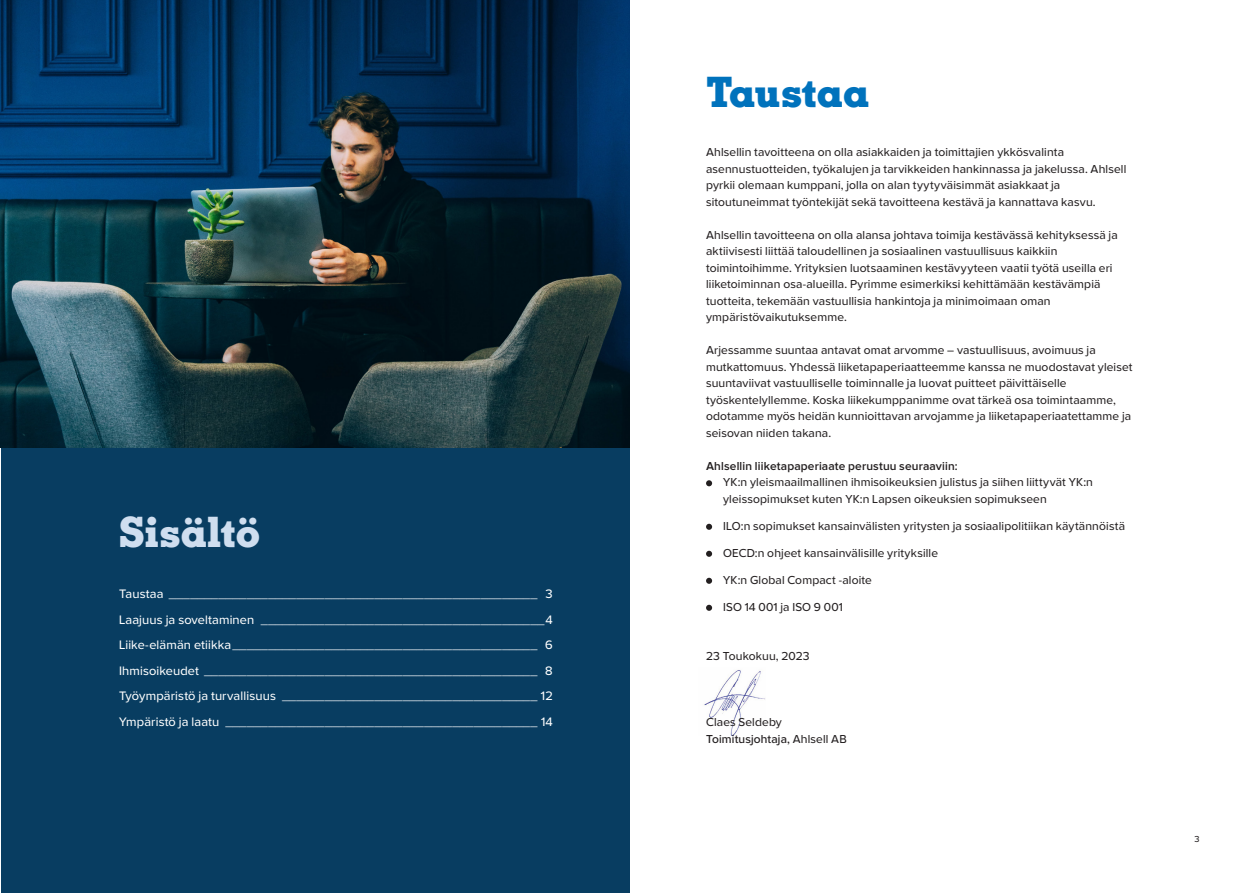
<style>
.page{position:relative;width:1259px;height:893px;background:#fff}
.page>*{position:absolute;margin:0;border:0;box-sizing:border-box;transform-origin:0 0}
.t1{font:800 42px "Ahlsell Slab";color:#cfdeef}
.t2{font:800 42px "Ahlsell Slab";letter-spacing:-.01em;color:#0072bc}
.t3{font:12.75px "Ahlsell Sans";letter-spacing:.01em;color:#fff}
.t4{font:12px/16.5px "Ahlsell Sans";letter-spacing:.015em;color:#231f20}
.t5{font:600 12px "Ahlsell Sans";letter-spacing:.015em;color:#231f20}
.t6{font:500 12px "Ahlsell Sans";letter-spacing:.015em;color:#231f20}
.t7{font:9px "Ahlsell Sans";color:#231f20}
.s1{font-weight:400}
</style>
<div class="page">
<div style="left:1px;top:438px;width:628px;height:455px;background:#083d61"></div>
<img style="left:704px;top:670px;width:61px;height:66px">
<svg style="left:706px;top:480px;width:6px;height:6px"></svg>
<svg style="left:706px;top:524px;width:6px;height:6px"></svg>
<svg style="left:706px;top:551px;width:6px;height:6px"></svg>
<svg style="left:706px;top:578px;width:6px;height:6px"></svg>
<svg style="left:706px;top:605px;width:6px;height:6px"></svg>
<img style="left:1px;top:0;width:628px;height:447px">
<p class="t1" style="left:119px;top:506px;width:142px">Sisältö</p>
<p class="t3" style="left:119px;top:587px;width:435px">Taustaa ____________________________________________________ 3</p>
<p class="t3" style="left:119px;top:612px;width:435px">Laajuus ja soveltaminen ________________________________________4</p>
<p class="t3" style="left:119px;top:638px;width:435px">Liike-elämän etiikka___________________________________________ 6</p>
<p class="t3" style="left:119px;top:663px;width:435px">Ihmisoikeudet _______________________________________________ 8</p>
<p class="t3" style="left:119px;top:689px;width:435px">Työympäristö ja turvallisuus ____________________________________ 12</p>
<p class="t3" style="left:119px;top:714px;width:435px">Ympäristö ja laatu ____________________________________________ 14</p>
<p class="t2" style="left:706px;top:65px;width:165px">Taustaa</p>
<p class="t4" style="left:706px;top:144px;width:422px">Ahlsellin tavoitteena on olla asiakkaiden ja toimittajien ykkösvalinta asennustuotteiden, työkalujen ja tarvikkeiden hankinnassa ja jakelussa. Ahlsell pyrkii olemaan kumppani, jolla on alan tyytyväisimmät asiakkaat ja sitoutuneimmat työntekijät sekä tavoitteena kestävä ja kannattava kasvu.</p>
<p class="t4" style="left:706px;top:226px;width:413px">Ahlsellin tavoitteena on olla alansa johtava toimija kestävässä kehityksessä ja aktiivisesti liittää taloudellinen ja sosiaalinen vastuullisuus kaikkiin toimintoihimme. Yrityksien luotsaaminen kestävyyteen vaatii työtä useilla eri liiketoiminnan osa-alueilla. Pyrimme esimerkiksi kehittämään kestävämpiä tuotteita, tekemään vastuullisia hankintoja ja minimoimaan oman ympäristövaikutuksemme.</p>
<p class="t4" style="left:706px;top:342px;width:428px">Arjessamme suuntaa antavat omat arvomme – vastuullisuus, avoimuus ja mutkattomuus. Yhdessä liiketapaperiaatteemme kanssa ne muodostavat yleiset suuntaviivat vastuulliselle toiminnalle ja luovat puitteet päivittäiselle työskentelyllemme. Koska liikekumppanimme ovat tärkeä osa toimintaamme, odotamme myös heidän kunnioittavan arvojamme ja liiketapaperiaatettamme ja seisovan niiden takana.</p>
<p class="t5" style="left:706px;top:459px;width:253px">Ahlsellin liiketapaperiaate perustuu seuraaviin:</p>
<p class="t4" style="left:723px;top:474px;width:371px">YK:n yleismaailmallinen ihmisoikeuksien julistus ja siihen liittyvät YK:n yleissopimukset kuten YK:n Lapsen oikeuksien sopimukseen</p>
<p class="t4" style="left:723px;top:517px;width:403px">ILO:n sopimukset kansainvälisten yritysten ja sosiaalipolitiikan käytännöistä</p>
<p class="t4" style="left:723px;top:544px;width:216px">OECD:n ohjeet kansainvälisille yrityksille</p>
<p class="t4" style="left:723px;top:571px;width:150px">YK:n Global Compact -aloite</p>
<p class="t4" style="left:723px;top:598px;width:121px">ISO 14 001 ja ISO 9 001</p>
<p class="t4" style="left:706px;top:648px;width:105px">23 Toukokuu, 2023</p>
<p class="t4" style="left:706px;top:714px;width:77px">Claes Seldeby</p>
<p class="t6" style="left:706px;top:732px;width:142px">Toimitusjohtaja, <span class="s1">Ahlsell AB</span></p>
<p class="t7" style="left:1194px;top:834px;width:7px">3</p>
</div>
